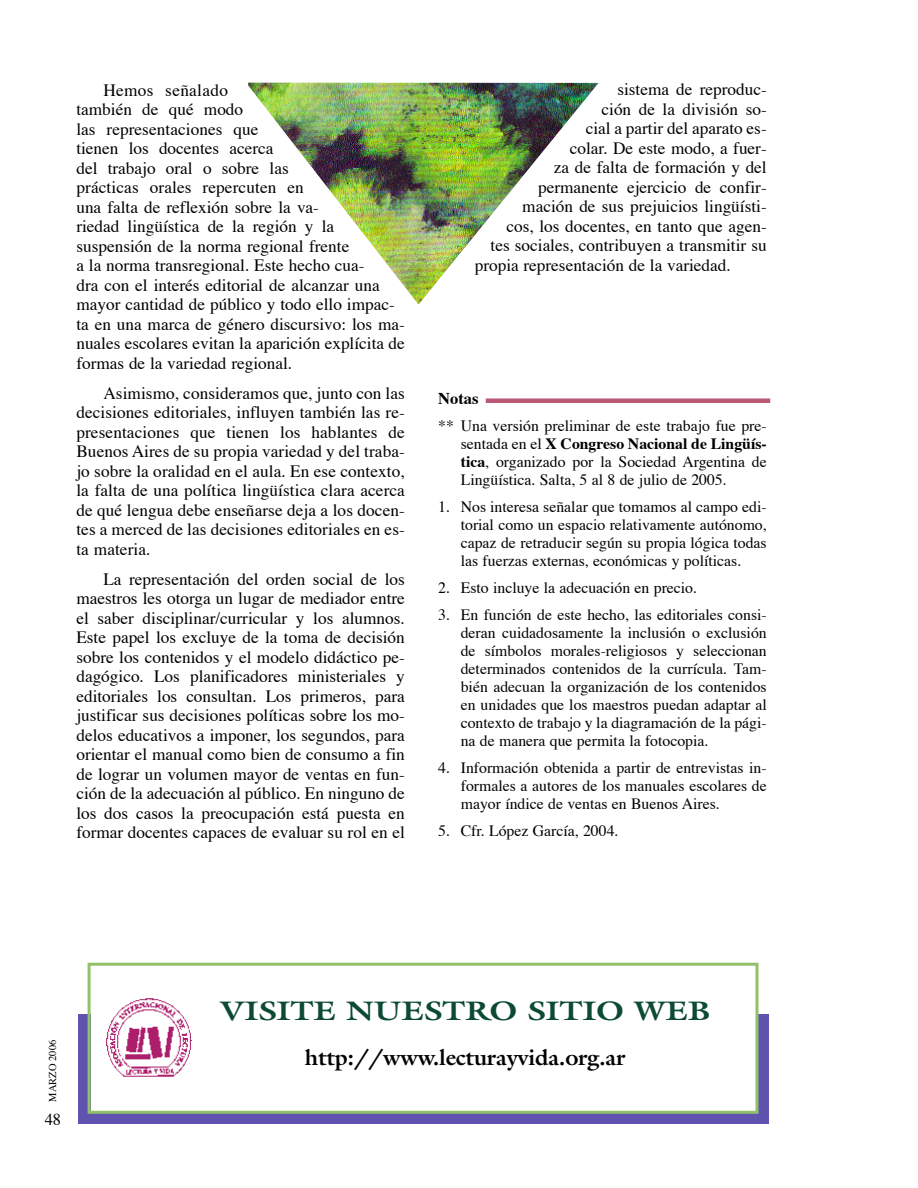
<style>
.page{position:relative;width:918px;height:1188px;background:#fff}
.page>*{position:absolute;margin:0;border:0;box-sizing:border-box;transform-origin:0 0}
.t1{font:700 27px "Galliard Std";letter-spacing:-.01em;color:#0c4a32;scale:1.2 1}
.t2{font:700 22.5px "Galliard Std";letter-spacing:-.01em;color:#000}
.t3{font:17.25px/19.5px "Times";color:#000;text-align:justify}
.t4{font:700 16.5px "Times";color:#000}
.t5{font:16.5px "Times";color:#000}
.t6{font:15.75px/18px "Times";color:#000;text-align:justify}
.t7{font:10.5px "Times";color:#000}
.s1{font-weight:700}
</style>
<div class="page">
<div style="left:78px;top:1014px;width:691px;height:110px;background:#6052af"></div>
<div style="left:91px;top:966px;width:665px;height:145px;background:#fff"></div>
<div style="left:88px;top:963px;width:671px;height:151px;border:3px solid #91c169"></div>
<img style="left:106px;top:998px;width:86px;height:79px">
<div style="left:486px;top:398px;width:284px;height:5px;background:#ba5875"></div>
<img style="left:248px;top:83px;width:351px;height:221px">
<p class="t3" style="left:76px;top:82px;width:330px;text-align:left;text-indent:27px">Hemos señalado<br>tam bién de qué mo do<br>las representaciones que<br>tie nen los do cen tes acer ca<br>del tra ba jo oral o so bre las<br>prácticas orales repercuten en<br>una fal ta de re fle xión so bre la va -<br>rie dad lin güís ti ca de la re gión y la<br>sus pen sión de la nor ma re gio nal fren te<br>a la nor ma trans re gio nal. Es te he cho cua -<br>dra con el in te rés edi to rial de al can zar una ma yor can ti dad de pú bli co y to do ello im pac - ta en una mar ca de gé ne ro dis cur si vo: los ma - nua les es co la res evi tan la apa ri ción ex plí ci ta de for mas de la va rie dad re gio nal.</p>
<p class="t3" style="left:76px;top:385px;width:330px;text-indent:27px">Asimismo, consideramos que, junto con las decisiones editoriales, influyen también las re&shy;presentaciones que tienen los hablantes de Buenos Aires de su propia variedad y del traba&shy;jo sobre la oralidad en el aula. En ese contexto, la falta de una política lingüística clara acerca de qué lengua debe enseñarse deja a los docen&shy;tes a merced de las decisiones editoriales en es&shy;ta materia.</p>
<p class="t3" style="left:76px;top:571px;width:330px;text-indent:27px">La re pre sen ta ción del or den so cial de los maes tros les otorga un lu gar de me dia dor en tre el sa ber dis ci pli nar /cu rri cu lar y los alum nos.<br>Es te pa pel los ex clu ye de la to ma de de ci sión so bre los con te ni dos y el mo de lo di dác ti co pe - da gó gi co. Los pla ni fi ca do res mi nis te ria les y edi to ria les los con sul tan. Los pri me ros, pa ra jus ti fi car sus de ci sio nes po lí ti cas so bre los mo - de los edu ca ti vos a im po ner, los se gun dos, pa ra orien tar el ma nual co mo bien de con su mo a fin de lo grar un vo lu men ma yor de ven tas en fun - ción de la ade cua ción al pú bli co. En nin gu no de los dos ca sos la preo cu pa ción es tá pues ta en for mar do cen tes ca pa ces de eva luar su rol en el</p>
<p class="t3" style="left:617px;top:81px;width:151px">sis te ma de re pro duc -</p>
<p class="t3" style="left:602px;top:101px;width:167px">ción de la di vi sión so -</p>
<p class="t3" style="left:586px;top:120px;width:183px">cial a par tir del apa ra to es -</p>
<p class="t3" style="left:570px;top:140px;width:198px">co lar. De es te mo do, a fuer -</p>
<p class="t3" style="left:554px;top:159px;width:214px">za de fal ta de for ma ción y del</p>
<p class="t3" style="left:538px;top:179px;width:230px">per ma nen te ejer ci cio de con fir -</p>
<p class="t3" style="left:522px;top:198px;width:246px">ma ción de sus pre jui cios lin güís ti -</p>
<p class="t3" style="left:506px;top:218px;width:262px">cos, los do cen tes, en tan to que agen -</p>
<p class="t3" style="left:491px;top:237px;width:278px">tes so cia les, con tri bu yen a trans mi tir su</p>
<p class="t3" style="left:475px;top:257px;width:258px">pro pia re pre sen ta ción de la va rie dad.</p>
<p class="t4" style="left:438px;top:392px;width:42px">No tas</p>
<p class="t6" style="left:461px;top:418px;width:308px;text-indent:-22px">** Una ver sión pre li mi nar de es te tra ba jo fue pre - sen ta da en el <span class="s1">X Con gre so Na cio nal de Lin güís - ti ca</span>, orga ni za do por la So cie dad Argen ti na de Lin güís ti ca. Sal ta, 5 al 8 de ju lio de 2005.</p>
<p class="t6" style="left:461px;top:499px;width:308px;text-indent:-22px">1. Nos in te re sa se ña lar que to ma mos al cam po edi - to rial co mo un es pa cio re la ti va men te au tó no mo, ca paz de re tra du cir se gún su pro pia ló gi ca to das las fuer zas ex ter nas, eco nó mi cas y po lí ti cas.</p>
<p class="t6" style="left:438px;top:580px;width:260px">2. Es to in clu ye la ade cua ción en pre cio.</p>
<p class="t6" style="left:461px;top:607px;width:308px;text-indent:-22px">3. En fun ción de es te he cho, las edi to ria les con si - de ran cui da do sa men te la in clu sión o ex clu sión de sím bo los mo ra les-re li gio sos y se lec cio nan de ter mi na dos con te ni dos de la cu rrí cu la. Tam - bién ade cuan la orga ni za ción de los con te ni dos en uni da des que los maes tros pue dan adap tar al con tex to de tra ba jo y la dia gra ma ción de la pá gi - na de ma ne ra que per mi ta la fo to co pia.</p>
<p class="t6" style="left:461px;top:760px;width:308px;text-indent:-22px">4. In for ma ción ob te ni da a par tir de en tre vis tas in - for ma les a au to res de los ma nua les es co la res de ma yor ín di ce de ven tas en Bue nos Ai res.</p>
<p class="t6" style="left:438px;top:823px;width:182px">5. Cfr. Ló pez Gar cía, 2004.</p>
<p class="t7" style="left:48px;top:1102px;width:63px;rotate:-90deg">MARZO 2006</p>
<p class="t5" style="left:45px;top:1112px;width:18px">48</p>
<h1 class="t1" style="left:220px;top:1001px;width:410px">VISITE NUESTRO SITIO WEB</h1>
<h2 class="t2" style="left:305px;top:1049px;width:322px">http://www.lecturayvida.org.ar</h2>
</div>
